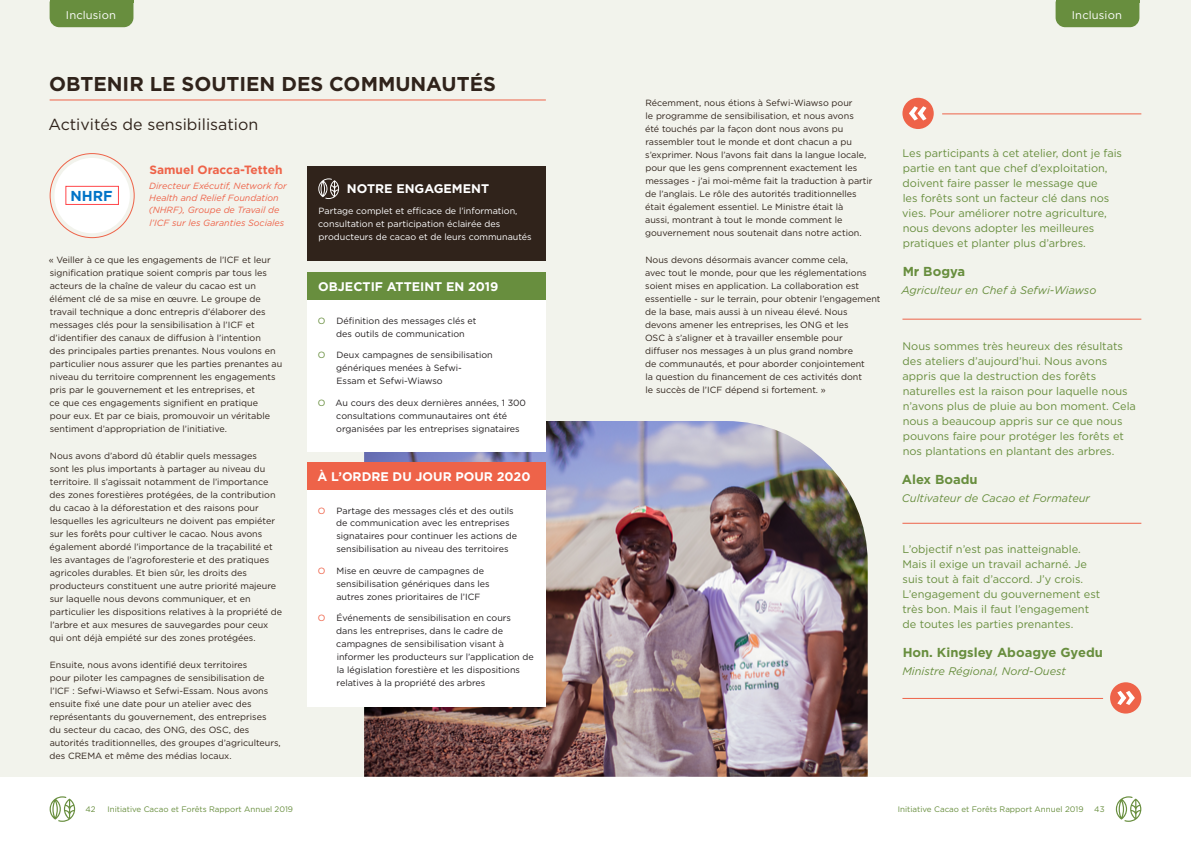
<style>
.page{position:relative;width:1191px;height:842px;background:#fff}
.page>*{position:absolute;margin:0;border:0;box-sizing:border-box;transform-origin:0 0}
.t1{font:700 20px "Gotham";color:#30231b}
.t2{font:16px "Gotham";color:#30231b}
.t3{font:700 14.4px "Gotham";color:#0073c7}
.t4{font:700 13px "Gotham";color:#688e3e}
.t5{font:700 12.5px "Gotham";color:#fff}
.t6{font:700 12px "Gotham";color:#ee6349}
.t7{font:11.2px "Gotham";letter-spacing:.01em;color:#fff}
.t8{font:11px/15px "Gotham";color:#688e3e}
.t9{font:italic 11px "Gotham";color:#688e3e}
.t10{font:9px/13px "Gotham";color:#30231b}
.t11{font:9px/13px "Gotham";color:#231f20}
.t12{font:9px/13px "Gotham";color:#fff}
.t13{font:italic 9px/12px "Gotham";color:#ee6349}
.t14{font:8px "Gotham";color:#688e3e}
.s1{color:#688e3e}
.s2{color:#ee6349}
</style>
<div class="page">
<div style="left:0;top:0;width:595px;height:777px;background:#f2f3ec"></div>
<div style="left:595px;top:0;width:596px;height:777px;background:#f2f3ec"></div>
<svg style="left:50px;top:796px;width:25px;height:26px"></svg>
<svg style="left:1115px;top:796px;width:26px;height:26px"></svg>
<img style="left:364px;top:421px;width:503px;height:356px">
<div style="left:307px;top:166px;width:239px;height:94px;background:#30231b"></div>
<hr style="left:50px;top:99px;width:496px;height:1px;background:#ee6349">
<hr style="left:902px;top:523px;width:239px;height:1px;background:#ee6349">
<hr style="left:902px;top:319px;width:239px;height:1px;background:#ee6349">
<svg style="left:318px;top:178px;width:21px;height:21px"></svg>
<div style="left:307px;top:299px;width:239px;height:153px;background:#fff"></div>
<div style="left:307px;top:489px;width:239px;height:217px;background:#fff"></div>
<div style="left:307px;top:272px;width:239px;height:27px;background:#688e3e"></div>
<div style="left:307px;top:463px;width:239px;height:27px;background:#ee6349"></div>
<hr style="left:942px;top:113px;width:199px;height:1px;background:#ee6349">
<hr style="left:902px;top:698px;width:201px;height:1px;background:#ee6349">
<div style="left:50px;top:2px;width:83px;height:25px;background:#688e3e"></div>
<hr style="left:50px;top:0;width:84px;height:2px;background:#688e3e">
<div style="left:1055px;top:2px;width:84px;height:25px;background:#688e3e"></div>
<hr style="left:1055px;top:0;width:84px;height:2px;background:#688e3e">
<div style="left:54px;top:158px;width:76px;height:75px;background:#fff;border-radius:50%"></div>
<div style="left:65px;top:186px;width:54px;height:19px;border:1px solid #ff464a"></div>
<div style="left:902px;top:98px;width:31px;height:31px;background:#ee6349;border-radius:50%"></div>
<svg style="left:909px;top:106px;width:17px;height:15px"></svg>
<div style="left:1110px;top:682px;width:31px;height:31px;background:#ee6349;border-radius:50%"></div>
<svg style="left:1117px;top:691px;width:17px;height:14px"></svg>
<p class="t7" style="left:66px;top:8px;width:51px">Inclusion</p>
<p class="t7" style="left:1072px;top:8px;width:51px">Inclusion</p>
<h1 class="t1" style="left:49px;top:71px;width:448px">OBTENIR LE SOUTIEN DES COMMUNAUTÉS</h1>
<h2 class="t2" style="left:48px;top:114px;width:211px">Activités de sensibilisation</h2>
<h3 class="t6" style="left:149px;top:162px;width:135px">Samuel Oracca-Tetteh</h3>
<p class="t13" style="left:149px;top:180px;width:139px">Directeur Exécutif, Network for<br>Health and Relief Foundation (NHRF), Groupe de Travail de</p>
<p class="t13" style="left:150px;top:217px;width:136px">l’ICF sur les Garanties Sociales</p>
<p class="t10" style="left:49px;top:253px;width:235px">« Veiller à ce que les engagements de l’ICF et leur signification pratique soient compris par tous les acteurs de la chaîne de valeur du cacao est un élément clé de sa mise en œuvre. Le groupe de travail technique a donc entrepris d’élaborer des messages clés pour la sensibilisation à l’ICF et d’identifier des canaux de diffusion à l’intention<br>des principales parties prenantes. Nous voulons en particulier nous assurer que les parties prenantes au niveau du territoire comprennent les engagements pris par le gouvernement et les entreprises, et<br>ce que ces engagements signifient en pratique<br>pour eux. Et par ce biais, promouvoir un véritable sentiment d’appropriation de l’initiative.</p>
<p class="t10" style="left:50px;top:449px;width:234px">Nous avons d’abord dû établir quels messages<br>sont les plus importants à partager au niveau du territoire. Il s’agissait notamment de l’importance des zones forestières protégées, de la contribution du cacao à la déforestation et des raisons pour lesquelles les agriculteurs ne doivent pas empiéter sur les forêts pour cultiver le cacao. Nous avons également abordé l’importance de la traçabilité et les avantages de l’agroforesterie et des pratiques agricoles durables. Et bien sûr, les droits des producteurs constituent une autre priorité majeure sur laquelle nous devons communiquer, et en particulier les dispositions relatives à la propriété de l’arbre et aux mesures de sauvegardes pour ceux qui ont déjà empiété sur des zones protégées.</p>
<p class="t10" style="left:50px;top:658px;width:233px">Ensuite, nous avons identifié deux territoires<br>pour piloter les campagnes de sensibilisation de l’ICF : Sefwi-Wiawso et Sefwi-Essam. Nous avons ensuite fixé une date pour un atelier avec des représentants du gouvernement, des entreprises<br>du secteur du cacao, des ONG, des OSC, des autorités traditionnelles, des groupes d’agriculteurs, des CREMA et même des médias locaux.</p>
<h3 class="t3" style="left:70px;top:186px;width:44px">NHRF</h3>
<h3 class="t5" style="left:347px;top:180px;width:144px">NOTRE ENGAGEMENT</h3>
<p class="t12" style="left:318px;top:205px;width:215px">Partage complet et efficace de l’information, consultation et participation éclairée des producteurs de cacao et de leurs communautés</p>
<h3 class="t5" style="left:318px;top:278px;width:182px">OBJECTIF ATTEINT EN 2019</h3>
<p class="t11" style="left:336px;top:314px;width:142px;text-indent:-18px"><span class="s1">Ο</span> Définition des messages clés et des outils de communication</p>
<p class="t11" style="left:336px;top:348px;width:158px;text-indent:-18px"><span class="s1">Ο</span> Deux campagnes de sensibilisation génériques menées à Sefwi-<br>Essam et Sefwi-Wiawso</p>
<p class="t11" style="left:336px;top:396px;width:191px;text-indent:-18px"><span class="s1">Ο</span> Au cours des deux dernières années, 1 300 consultations communautaires ont été organisées par les entreprises signataires</p>
<h3 class="t5" style="left:317px;top:468px;width:214px">À L’ORDRE DU JOUR POUR 2020</h3>
<p class="t11" style="left:336px;top:504px;width:182px;text-indent:-18px"><span class="s2">Ο</span> Partage des messages clés et des outils de communication avec les entreprises signataires pour continuer les actions de sensibilisation au niveau des territoires</p>
<p class="t11" style="left:336px;top:564px;width:155px;text-indent:-18px"><span class="s2">Ο</span> Mise en œuvre de campagnes de sensibilisation génériques dans les autres zones prioritaires de l’ICF</p>
<p class="t11" style="left:336px;top:612px;width:199px;text-indent:-18px"><span class="s2">Ο</span> Événements de sensibilisation en cours dans les entreprises, dans le cadre de campagnes de sensibilisation visant à informer les producteurs sur l’application de la législation forestière et les dispositions relatives à la propriété des arbres</p>
<p class="t10" style="left:645px;top:96px;width:229px">Récemment, nous étions à Sefwi-Wiawso pour<br>le programme de sensibilisation, et nous avons<br>été touchés par la façon dont nous avons pu rassembler tout le monde et dont chacun a pu s’exprimer. Nous l’avons fait dans la langue locale, pour que les gens comprennent exactement les messages - j’ai moi-même fait la traduction à partir de l’anglais. Le rôle des autorités traditionnelles était également essentiel. Le Ministre était là<br>aussi, montrant à tout le monde comment le gouvernement nous soutenait dans notre action.</p>
<p class="t10" style="left:645px;top:253px;width:237px">Nous devons désormais avancer comme cela,<br>avec tout le monde, pour que les réglementations soient mises en application. La collaboration est essentielle - sur le terrain, pour obtenir l’engagement de la base, mais aussi à un niveau élevé. Nous devons amener les entreprises, les ONG et les<br>OSC à s’aligner et à travailler ensemble pour<br>diffuser nos messages à un plus grand nombre<br>de communautés, et pour aborder conjointement<br>la question du financement de ces activités dont<br>le succès de l’ICF dépend si fortement. »</p>
<p class="t8" style="left:902px;top:146px;width:221px">Les participants à cet atelier, dont je fais partie en tant que chef d’exploitation, doivent faire passer le message que<br>les forêts sont un facteur clé dans nos vies. Pour améliorer notre agriculture, nous devons adopter les meilleures pratiques et planter plus d’arbres.</p>
<h3 class="t4" style="left:902px;top:263px;width:64px">Mr Bogya</h3>
<p class="t9" style="left:901px;top:283px;width:197px">Agriculteur en Chef à Sefwi-Wiawso</p>
<p class="t8" style="left:902px;top:338px;width:235px">Nous sommes très heureux des résultats des ateliers d’aujourd’hui. Nous avons appris que la destruction des forêts naturelles est la raison pour laquelle nous n’avons plus de pluie au bon moment. Cela nous a beaucoup appris sur ce que nous pouvons faire pour protéger les forêts et nos plantations en plantant des arbres.</p>
<h3 class="t4" style="left:901px;top:471px;width:77px">Alex Boadu</h3>
<p class="t9" style="left:902px;top:491px;width:190px">Cultivateur de Cacao et Formateur</p>
<p class="t8" style="left:902px;top:541px;width:199px">L’objectif n’est pas inatteignable.<br>Mais il exige un travail acharné. Je suis tout à fait d’accord. J’y crois.<br>L’engagement du gouvernement est très bon. Mais il faut l’engagement de toutes les parties prenantes.</p>
<h3 class="t4" style="left:902px;top:644px;width:202px">Hon. Kingsley Aboagye Gyedu</h3>
<p class="t9" style="left:902px;top:664px;width:165px">Ministre Régional, Nord-Ouest</p>
<p class="t14" style="left:86px;top:804px;width:12px">42</p>
<p class="t14" style="left:107px;top:804px;width:187px">Initiative Cacao et Forêts Rapport Annuel 2019</p>
<p class="t14" style="left:898px;top:804px;width:187px">Initiative Cacao et Forêts Rapport Annuel 2019</p>
<p class="t14" style="left:1094px;top:804px;width:12px">43</p>
</div>
